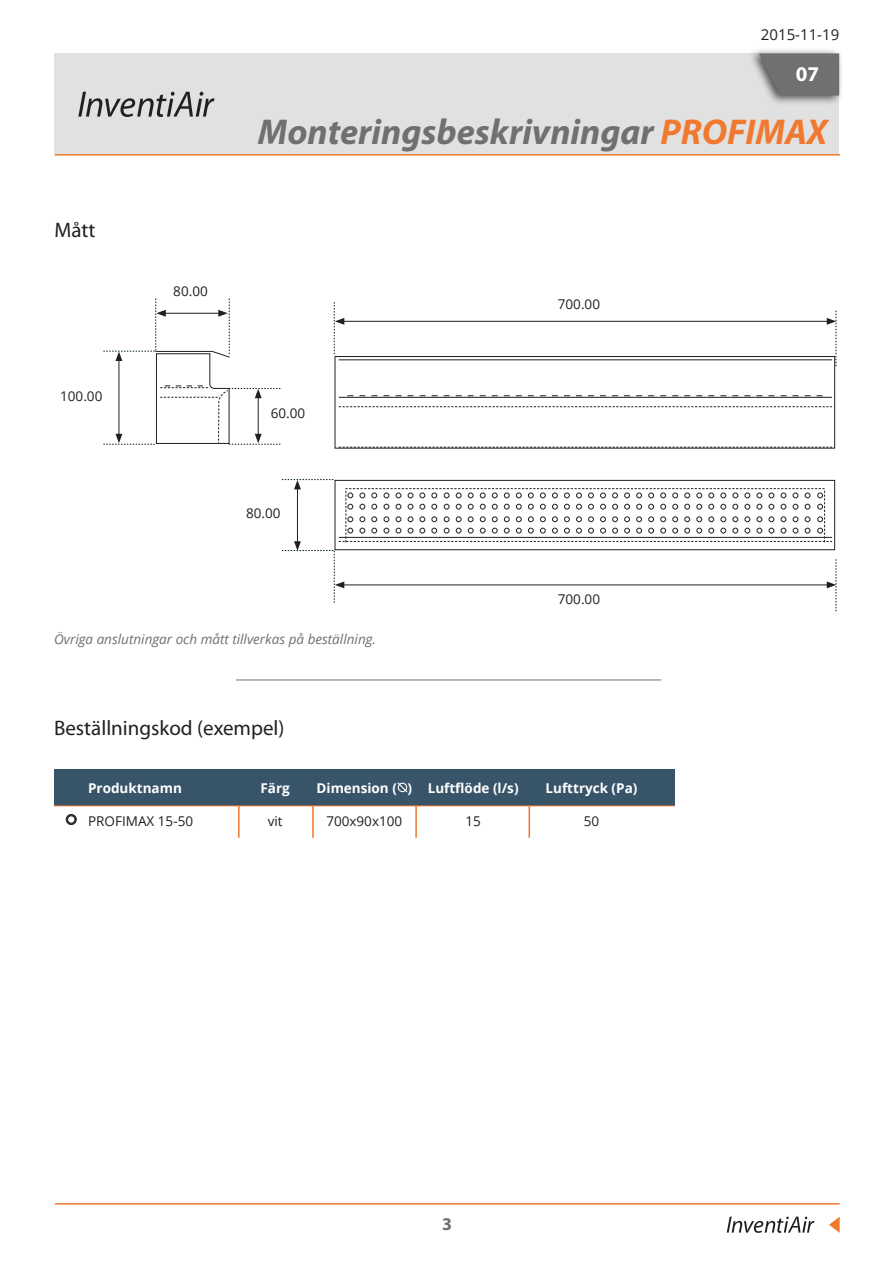
<style>
.page{position:relative;width:893px;height:1263px;background:#fff}
.page>*{position:absolute;margin:0;border:0;box-sizing:border-box;transform-origin:0 0}
.t1{font:italic 700 36px "Myriad Pro";color:#707070}
.t2{font:21px "Myriad Pro";color:#231f20}
.t3{font:700 21px "Myriad Pro";color:#fff}
.t4{font:700 18px "Myriad Pro";color:#707070}
.t5{font:15px "Open Sans";color:#231f20}
.t6{font:13.5px "Open Sans";color:#231f20}
.t7{font:700 13.5px "Open Sans";color:#fff}
.t8{font:italic 13.5px "Open Sans";color:#707070}
.s1{color:#f1782f}
</style>
<div class="page">
<hr style="left:342px;top:321px;width:487px;height:1px;background:#231f20">
<svg style="left:827px;top:311px;width:10px;height:55px"></svg>
<svg style="left:334px;top:302px;width:10px;height:52px"></svg>
<div style="left:335px;top:356px;width:500px;height:92px;border:1px solid #231f20"></div>
<svg style="left:103px;top:299px;width:177px;height:146px"></svg>
<hr style="left:339px;top:359px;width:493px;height:1px;background:#231f20">
<hr style="left:339px;top:397px;width:493px;height:1px;background:#231f20">
<svg style="left:339px;top:406px;width:493px;height:1px"></svg>
<svg style="left:339px;top:447px;width:493px;height:1px"></svg>
<svg style="left:282px;top:479px;width:555px;height:132px"></svg>
<div style="left:54px;top:53px;width:785px;height:101px;background:#e1e1e1"></div>
<svg style="left:78px;top:92px;width:136px;height:25px"></svg>
<div style="left:748px;top:47px;width:96px;height:59px;background:#231f20;opacity:.75"></div>
<svg style="left:759px;top:53px;width:80px;height:43px;background:#787878"></svg>
<hr style="left:55px;top:154px;width:785px;height:2px;background:#f1782f">
<svg style="left:727px;top:1216px;width:87px;height:17px"></svg>
<svg style="left:829px;top:1216px;width:11px;height:17px"></svg>
<hr style="left:55px;top:1203px;width:785px;height:1px;background:#f1782f">
<hr style="left:236px;top:680px;width:425px;height:1px;background:#707070">
<div style="left:54px;top:769px;width:621px;height:36px;background:#385469"></div>
<div style="left:66px;top:814px;width:11px;height:11px;border:1px solid #231f20;border-radius:50%"></div>
<div style="left:67px;top:815px;width:9px;height:9px;border:1px solid #231f20;border-radius:50%"></div>
<div style="left:67px;top:815px;width:8px;height:8px;border:1px solid #231f20;border-radius:50%"></div>
<svg style="left:397px;top:782px;width:11px;height:11px"></svg>
<hr style="left:54px;top:805px;width:621px;height:1px;background:#f1782f">
<hr style="left:238px;top:805px;width:2px;height:33px;background:#f1782f">
<hr style="left:312px;top:805px;width:2px;height:33px;background:#f1782f">
<hr style="left:415px;top:805px;width:2px;height:33px;background:#f1782f">
<hr style="left:528px;top:805px;width:2px;height:33px;background:#f1782f">
<p class="t5" style="left:761px;top:24px;width:80px">2015-11-19</p>
<p class="t2" style="left:54px;top:217px;width:42px">Mått</p>
<p class="t6" style="left:60px;top:386px;width:44px">100.00</p>
<p class="t3" style="left:796px;top:60px;width:25px">07</p>
<p class="t1" style="left:258px;top:109px;width:571px">Monteringsbeskrivningar <span class="s1">PROFIMAX</span></p>
<p class="t6" style="left:173px;top:282px;width:36px">80.00</p>
<p class="t6" style="left:271px;top:403px;width:36px">60.00</p>
<p class="t6" style="left:246px;top:503px;width:36px">80.00</p>
<p class="t6" style="left:558px;top:294px;width:44px">700.00</p>
<p class="t6" style="left:558px;top:590px;width:44px">700.00</p>
<p class="t8" style="left:54px;top:630px;width:323px">Övriga anslutningar och mått tillverkas på beställning.</p>
<p class="t2" style="left:54px;top:714px;width:232px">Beställningskod (exempel)</p>
<p class="t7" style="left:88px;top:779px;width:95px">Produktnamn</p>
<p class="t6" style="left:88px;top:811px;width:106px">PROFIMAX 15-50</p>
<p class="t7" style="left:261px;top:779px;width:31px">Färg</p>
<p class="t6" style="left:268px;top:811px;width:16px">vit</p>
<p class="t7" style="left:317px;top:779px;width:97px">Dimension ( )</p>
<p class="t6" style="left:326px;top:811px;width:77px">700x90x100</p>
<p class="t7" style="left:428px;top:779px;width:92px">Luftflöde (l/s)</p>
<p class="t6" style="left:465px;top:811px;width:17px">15</p>
<p class="t7" style="left:546px;top:779px;width:93px">Lufttryck (Pa)</p>
<p class="t6" style="left:584px;top:811px;width:17px">50</p>
<p class="t4" style="left:442px;top:1212px;width:11px">3</p>
</div>
